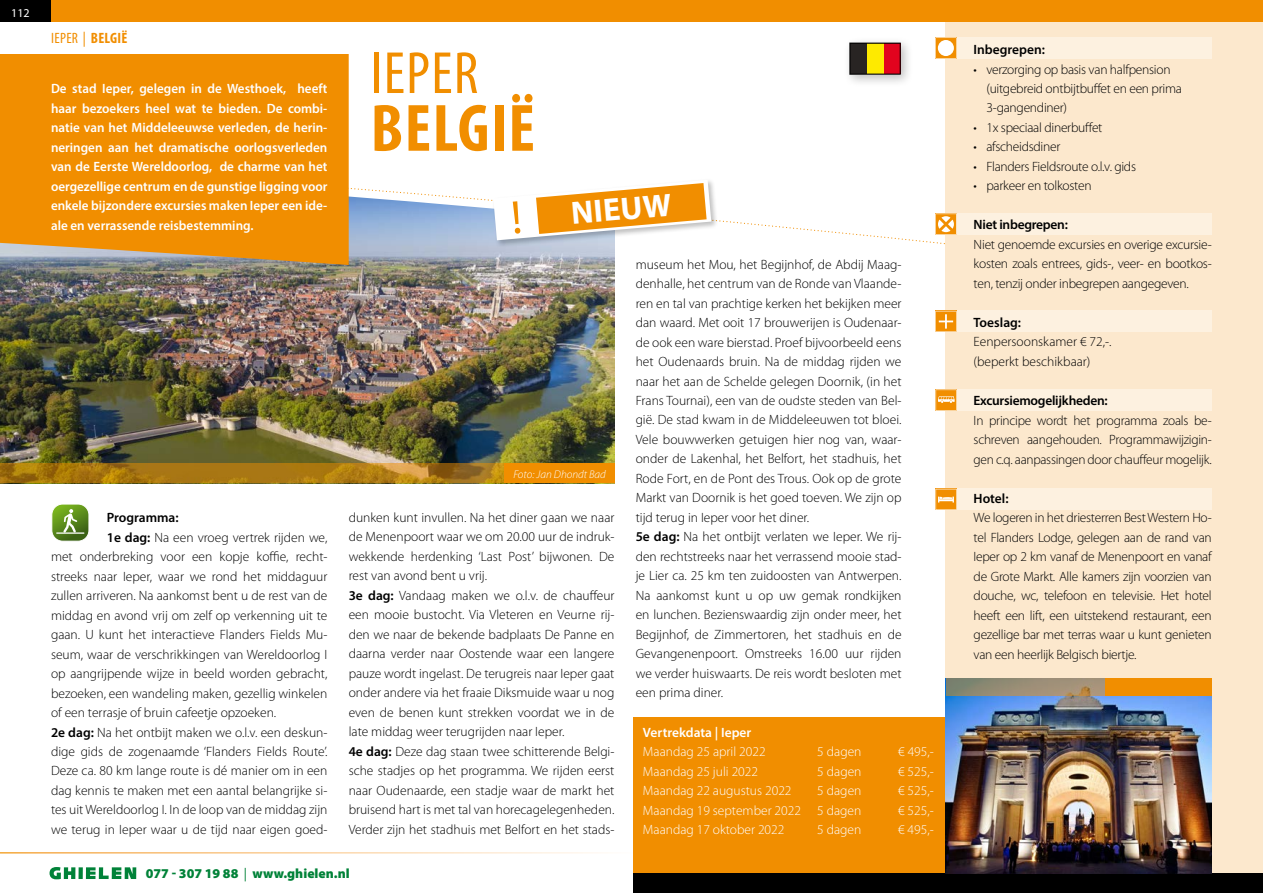
<style>
.page{position:relative;width:1263px;height:893px;background:#fff}
.page>*{position:absolute;margin:0;border:0;box-sizing:border-box;transform-origin:0 0}
.t1{font:700 condensed 67.5px "Myriad Pro";letter-spacing:.02em;color:#f18e00}
.t2{font:condensed 60px "Myriad Pro";letter-spacing:.02em;color:#f18e00}
.t3{font:700 32.25px "Myriad Pro";color:#fff}
.t4{font:condensed 15px "Myriad Pro";letter-spacing:.02em;color:#f18e00}
.t5{font:300 13.5px/19.5px "Myriad Pro";color:#000}
.t6{font:600 13.5px/19.5px "Myriad Pro";color:#fff;text-align:justify}
.t7{font:300 13.5px/19.5px "Myriad Pro";letter-spacing:-.02em;color:#000}
.t8{font:300 13.5px "Myriad Pro";color:#fff}
.t9{font:600 13.5px "Myriad Pro";letter-spacing:-.02em;color:#000}
.t10{font:600 13.5px "Myriad Pro";color:#000}
.t11{font:900 13.5px "Myriad Pro";color:#008238}
.t12{font:12px "Myriad Pro";color:#fff}
.t13{font:italic 300 11.25px "Myriad Pro";color:#fff}
.s1{font-weight:700}
.s2{font-weight:600}
.s3{font-weight:400}
</style>
<div class="page">
<img style="left:0;top:288px;width:614px;height:176px">
<svg style="left:0;top:21px;width:946px;height:267px"></svg>
<svg style="left:2px;top:161px;width:944px;height:119px"></svg>
<svg style="left:62px;top:541px;width:17px;height:1px"></svg>
<div style="left:51px;top:504px;width:38px;height:37px;border:1px solid #fff;border-radius:11px"></div>
<svg style="left:52px;top:504px;width:37px;height:37px"></svg>
<hr style="left:56px;top:532px;width:28px;height:2px;background:#fff">
<div style="left:0;top:0;width:51px;height:21px;background:#000"></div>
<div style="left:946px;top:21px;width:317px;height:872px;background:#fce8cd"></div>
<div style="left:957px;top:389px;width:255px;height:22px;background:#fdf1e0"></div>
<svg style="left:935px;top:389px;width:22px;height:22px"></svg>
<div style="left:957px;top:489px;width:255px;height:21px;background:#fdf1e0"></div>
<svg style="left:935px;top:489px;width:22px;height:21px"></svg>
<svg style="left:0;top:464px;width:504px;height:19px;background:#aa7914"></svg>
<div style="left:504px;top:464px;width:110px;height:19px;background:#f18e00"></div>
<div style="left:956px;top:37px;width:256px;height:22px;background:#fdf1e0"></div>
<svg style="left:935px;top:37px;width:21px;height:22px"></svg>
<div style="left:938px;top:40px;width:16px;height:16px;background:#fff;border-radius:50%"></div>
<svg style="left:935px;top:214px;width:21px;height:21px"></svg>
<div style="left:956px;top:214px;width:256px;height:21px;background:#fdf1e0"></div>
<div style="left:956px;top:311px;width:256px;height:21px;background:#fdf1e0"></div>
<svg style="left:935px;top:311px;width:21px;height:21px"></svg>
<div style="left:51px;top:0;width:1212px;height:21px;background:#f18e00"></div>
<div style="left:842px;top:36px;width:71px;height:51px;background:#000;opacity:.25"></div>
<svg style="left:849px;top:43px;width:52px;height:32px;background:#9d5616"></svg>
<div style="left:0;top:54px;width:349px;height:211px;background:#f18e00"></div>
<div style="left:634px;top:717px;width:312px;height:169px;background:#f18e00"></div>
<div style="left:634px;top:873px;width:629px;height:20px;background:#000"></div>
<div style="left:492px;top:178px;width:227px;height:69px;background:#000;opacity:.25"></div>
<svg style="left:493px;top:180px;width:218px;height:60px"></svg>
<img style="left:946px;top:695px;width:266px;height:178px">
<svg style="left:946px;top:678px;width:159px;height:17px;background:#978c73"></svg>
<div style="left:1105px;top:678px;width:107px;height:17px;background:#f18e00"></div>
<svg style="left:50px;top:867px;width:25px;height:12px"></svg>
<svg style="left:79px;top:867px;width:4px;height:12px"></svg>
<svg style="left:86px;top:867px;width:50px;height:12px"></svg>
<hr style="left:1262px;top:854px;width:1px;height:39px;background:#fff">
<p class="t12" style="left:11px;top:6px;width:20px">112</p>
<p class="t4" style="left:51px;top:28px;width:78px">IEPER | <span class="s1">BELGIË</span></p>
<p class="t6" style="left:51px;top:78px;width:278px">De stad Ieper, gelegen in de Westhoek, heeft</p>
<p class="t6" style="left:51px;top:98px;width:278px">haar bezoekers heel wat te bieden. De combi&shy;natie van het Middeleeuwse verleden, de herin&shy;neringen aan het dramatische oorlogsverleden van de Eerste Wereldoorlog, de charme van het oergezellige centrum en de gunstige ligging voor enkele bijzondere excursies maken Ieper een ide&shy;ale en verrassende reisbestemming.</p>
<p class="t10" style="left:107px;top:509px;width:73px">Programma:</p>
<p class="t5" style="left:107px;top:527px;width:222px"><span class="s2">1e dag:</span> Na een vroeg vertrek rijden we,</p>
<p class="t5" style="left:51px;top:547px;width:278px">met onderbreking voor een kopje koffie, recht-</p>
<p class="t5" style="left:51px;top:566px;width:278px">streeks naar Ieper, waar we rond het middaguur</p>
<p class="t5" style="left:51px;top:586px;width:278px">zullen arriveren. Na aankomst bent u de rest van de</p>
<p class="t5" style="left:51px;top:605px;width:278px">middag en avond vrij om zelf op verkenning uit te</p>
<p class="t5" style="left:51px;top:625px;width:278px">gaan. U kunt het interactieve Flanders Fields Mu-</p>
<p class="t5" style="left:51px;top:644px;width:278px">seum, waar de verschrikkingen van Wereldoorlog I</p>
<p class="t5" style="left:51px;top:664px;width:278px">op aangrijpende wijze in beeld worden gebracht,</p>
<p class="t5" style="left:51px;top:683px;width:278px">bezoeken, een wandeling maken, gezellig winkelen</p>
<p class="t5" style="left:51px;top:703px;width:227px">of een terrasje of bruin cafeetje opzoeken.</p>
<p class="t5" style="left:51px;top:722px;width:278px"><span class="s2">2e dag:</span> Na het ontbijt maken we o.l.v. een deskun-</p>
<p class="t5" style="left:51px;top:742px;width:278px">dige gids de zogenaamde ‘Flanders Fields Route’.</p>
<p class="t5" style="left:51px;top:761px;width:278px">Deze ca. 80 km lange route is dé manier om in een</p>
<p class="t5" style="left:51px;top:781px;width:278px">dag kennis te maken met een aantal belangrijke si-</p>
<p class="t5" style="left:51px;top:800px;width:278px">tes uit Wereldoorlog I. In de loop van de middag zijn</p>
<p class="t5" style="left:51px;top:820px;width:278px">we terug in Ieper waar u de tijd naar eigen goed-</p>
<h2 class="t2" style="left:371px;top:37px;width:109px">IEPER</h2>
<h1 class="t1" style="left:371px;top:86px;width:166px">BELGIË</h1>
<h3 class="t3" style="left:569px;top:192px;width:102px;rotate:-5deg">NIEUW</h3>
<p class="t13" style="left:513px;top:467px;width:94px">Foto: Jan Dhondt Bad</p>
<p class="t5" style="left:349px;top:508px;width:267px">dunken kunt invullen. Na het diner gaan we naar de Menenpoort waar we om 20.00 uur de indruk&shy;wekkende herdenking ‘Last Post’ bijwonen. De rest van avond bent u vrij.<br><span class="s2">3e dag:</span> Vandaag maken we o.l.v. de chauffeur een mooie bustocht. Via Vleteren en Veurne rij&shy;den we naar de bekende badplaats De Panne en daarna verder naar Oostende waar een langere pauze wordt ingelast. De terugreis naar Ieper gaat onder andere via het fraaie Diksmuide waar u nog even de benen kunt strekken voordat we in de late middag weer terugrijden naar Ieper.<br><span class="s2">4e dag:</span> Deze dag staan twee schitterende Belgi&shy;sche stadjes op het programma. We rijden eerst naar Oudenaarde, een stadje waar de markt het bruisend hart is met tal van horecagelegenheden.<br>Verder zijn het stadhuis met Belfort en het stads-</p>
<p class="t5" style="left:636px;top:254px;width:267px">museum het Mou, het Begijnhof, de Abdij Maag&shy;denhalle, het centrum van de Ronde van Vlaande&shy;ren en tal van prachtige kerken het bekijken meer dan waard. Met ooit 17 brouwerijen is Oudenaar&shy;de ook een ware bierstad. Proef bijvoorbeeld eens het Oudenaards bruin. Na de middag rijden we naar het aan de Schelde gelegen Doornik, (in het Frans Tournai), een van de oudste steden van Bel&shy;gië. De stad kwam in de Middeleeuwen tot bloei.<br>Vele bouwwerken getuigen hier nog van, waar&shy;onder de Lakenhal, het Belfort, het stadhuis, het Rode Fort, en de Pont des Trous. Ook op de grote Markt van Doornik is het goed toeven. We zijn op tijd terug in Ieper voor het diner.<br><span class="s2">5e dag:</span> Na het ontbijt verlaten we Ieper. We rij&shy;den rechtstreeks naar het verrassend mooie stad&shy;je Lier ca. 25 km ten zuidoosten van Antwerpen.<br>Na aankomst kunt u op uw gemak rondkijken en lunchen. Bezienswaardig zijn onder meer, het Begijnhof, de Zimmertoren, het stadhuis en de Gevangenenpoort. Omstreeks 16.00 uur rijden we verder huiswaarts. De reis wordt besloten met een prima diner.</p>
<p class="t6" style="left:643px;top:722px;width:110px">Vertrekdata | Ieper</p>
<p class="t8" style="left:643px;top:744px;width:124px">Maandag 25 april 2022</p>
<p class="t8" style="left:817px;top:744px;width:46px">5 dagen</p>
<p class="t8" style="left:898px;top:744px;width:37px">€ 495,-</p>
<p class="t8" style="left:643px;top:764px;width:117px">Maandag 25 juli 2022</p>
<p class="t8" style="left:817px;top:764px;width:46px">5 dagen</p>
<p class="t8" style="left:898px;top:764px;width:37px">€ 525,-</p>
<p class="t8" style="left:643px;top:783px;width:150px">Maandag 22 augustus 2022</p>
<p class="t8" style="left:817px;top:783px;width:46px">5 dagen</p>
<p class="t8" style="left:898px;top:783px;width:37px">€ 525,-</p>
<p class="t8" style="left:643px;top:803px;width:220px">Maandag 19 september 2022 5 dagen</p>
<p class="t8" style="left:898px;top:803px;width:37px">€ 525,-</p>
<p class="t8" style="left:643px;top:822px;width:143px">Maandag 17 oktober 2022</p>
<p class="t8" style="left:817px;top:822px;width:46px">5 dagen</p>
<p class="t8" style="left:898px;top:822px;width:37px">€ 495,-</p>
<p class="t11" style="left:146px;top:864px;width:206px">077 - 307 19 88 <span class="s3">|</span> www.ghielen.nl</p>
<p class="t10" style="left:973px;top:41px;width:73px">Inbegrepen:</p>
<p class="t7" style="left:986px;top:59px;width:197px;text-indent:-13px">• verzorging op basis van halfpension (uitgebreid ontbijtbuffet en een prima<br>3-gangendiner)</p>
<p class="t7" style="left:973px;top:118px;width:130px">• 1x speciaal dinerbuffet</p>
<p class="t7" style="left:973px;top:137px;width:88px">• afscheidsdiner</p>
<p class="t7" style="left:973px;top:157px;width:164px">• Flanders Fieldsroute o.l.v. gids</p>
<p class="t7" style="left:973px;top:176px;width:120px">• parkeer en tolkosten</p>
<p class="t9" style="left:973px;top:216px;width:96px">Niet inbegrepen:</p>
<p class="t5" style="left:973px;top:235px;width:240px;text-align:justify">Niet genoemde excursies en overige excursie&shy;kosten zoals entrees, gids-, veer- en bootkos&shy;ten, tenzij onder inbegrepen aangegeven.</p>
<p class="t10" style="left:973px;top:314px;width:49px">Toeslag:</p>
<p class="t5" style="left:973px;top:332px;width:139px">Eenpersoonskamer € 72,-. (beperkt beschikbaar)</p>
<p class="t9" style="left:973px;top:392px;width:136px">Excursiemogelijkheden:</p>
<p class="t5" style="left:973px;top:410px;width:240px;text-align:justify">In principe wordt het programma zoals be&shy;schreven aangehouden. Programmawijzigin&shy;gen c.q. aanpassingen door chauffeur mogelijk.</p>
<p class="t9" style="left:973px;top:489px;width:36px">Hotel:</p>
<p class="t5" style="left:973px;top:508px;width:240px;text-align:justify">We logeren in het driesterren Best Western Ho&shy;tel Flanders Lodge, gelegen aan de rand van Ieper op 2 km vanaf de Menenpoort en vanaf de Grote Markt. Alle kamers zijn voorzien van douche, wc, telefoon en televisie. Het hotel heeft een lift, een uitstekend restaurant, een gezellige bar met terras waar u kunt genieten van een heerlijk Belgisch biertje.</p>
</div>
